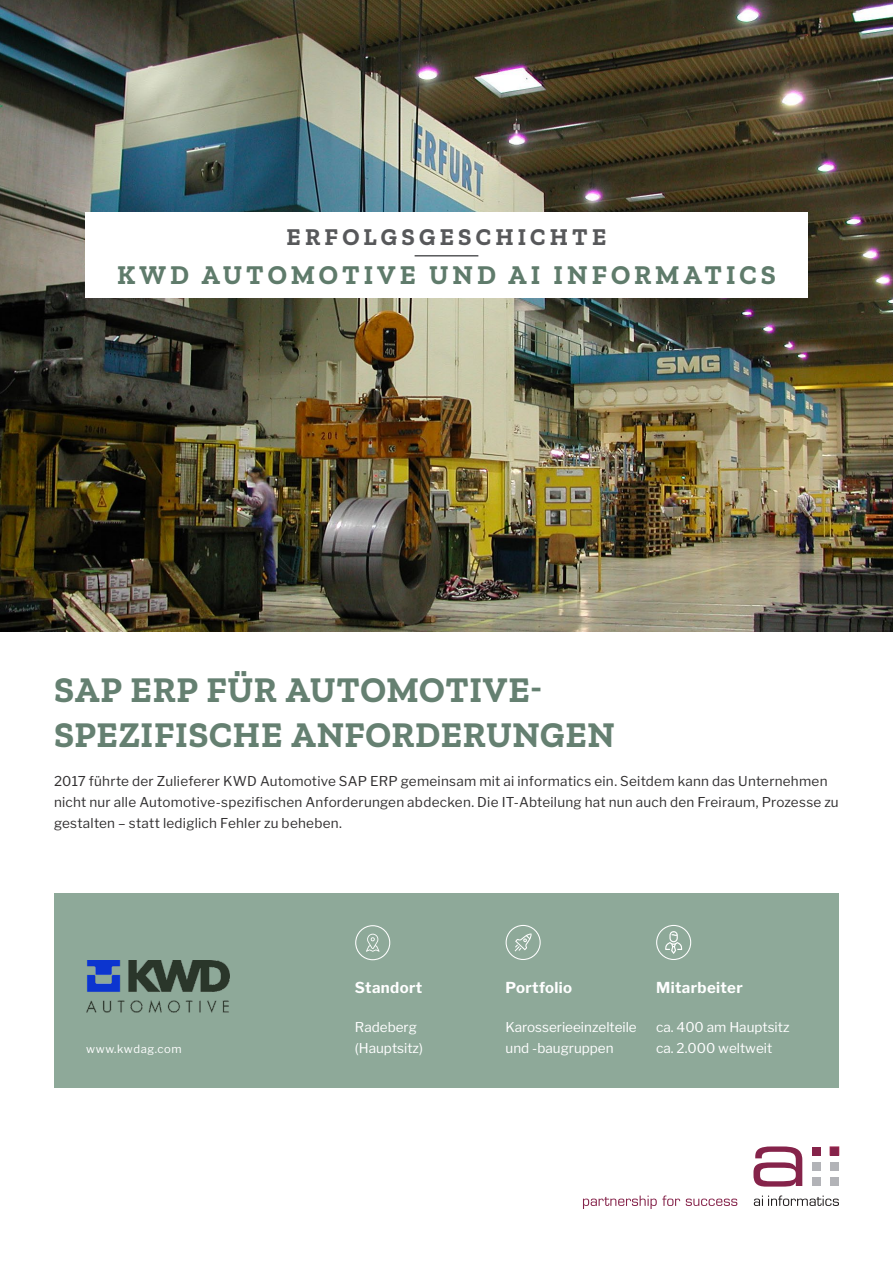
<style>
.page{position:relative;width:893px;height:1263px;background:#fff}
.page>*{position:absolute;margin:0;border:0;box-sizing:border-box;transform-origin:0 0}
.t1{font:700 36px/45px "Zilla Slab";letter-spacing:.02em;color:#658071}
.t2{font:700 27px "Zilla Slab";letter-spacing:.15em;color:#5f7b6b}
.t3{font:700 24px "Zilla Slab";letter-spacing:.175em;color:#57585a}
.t4{font:700 15px "Libre Franklin";letter-spacing:.025em;color:#fff}
.t5{font:13.5px/21px "Libre Franklin";letter-spacing:.015em;color:#312f30}
.t6{font:13.5px/21px "Libre Franklin";color:#fff}
.t7{font:11.25px "Libre Franklin";letter-spacing:.05em;color:#fff}
</style>
<div class="page">
<img style="left:0;top:0;width:893px;height:631px">
<div style="left:54px;top:893px;width:785px;height:194px;background:#8ea999"></div>
<svg style="left:366px;top:934px;width:14px;height:18px"></svg>
<div style="left:355px;top:925px;width:35px;height:35px;border:1px solid #fff;border-radius:50%"></div>
<img style="left:86px;top:960px;width:144px;height:52px">
<svg style="left:665px;top:931px;width:17px;height:23px"></svg>
<div style="left:656px;top:925px;width:35px;height:35px;border:1px solid #fff;border-radius:50%"></div>
<div style="left:506px;top:925px;width:35px;height:35px;border:1px solid #fff;border-radius:50%"></div>
<svg style="left:515px;top:933px;width:17px;height:18px"></svg>
<div style="left:812px;top:1177px;width:8px;height:9px;background:#b2b3b7"></div>
<div style="left:812px;top:1162px;width:8px;height:9px;background:#b2b3b7"></div>
<div style="left:830px;top:1177px;width:9px;height:9px;background:#b2b3b7"></div>
<div style="left:830px;top:1162px;width:9px;height:9px;background:#b2b3b7"></div>
<svg style="left:753px;top:1146px;width:49px;height:40px"></svg>
<div style="left:812px;top:1147px;width:8px;height:8px;background:#85234a"></div>
<div style="left:830px;top:1147px;width:9px;height:8px;background:#85234a"></div>
<div style="left:830px;top:1147px;width:9px;height:9px;border:1px solid #9c264d"></div>
<svg style="left:583px;top:1195px;width:97px;height:14px"></svg>
<svg style="left:686px;top:1198px;width:51px;height:8px"></svg>
<svg style="left:754px;top:1195px;width:85px;height:11px"></svg>
<div style="left:85px;top:213px;width:723px;height:85px;background:#fff"></div>
<hr style="left:415px;top:255px;width:63px;height:2px;background:#57585a">
<h3 class="t3" style="left:287px;top:223px;width:321px">ERFOLGSGESCHICHTE</h3>
<h2 class="t2" style="left:117px;top:260px;width:660px">KWD AUTOMOTIVE UND AI INFORMATICS</h2>
<h1 class="t1" style="left:54px;top:668px;width:562px">SAP ERP FÜR AUTOMOTIVE-<br>SPEZIFISCHE ANFORDERUNGEN</h1>
<p class="t5" style="left:54px;top:771px;width:786px">2017 führte der Zulieferer KWD Automotive SAP ERP gemeinsam mit ai informatics ein. Seitdem kann das Unternehmen nicht nur alle Automotive-spezifischen Anforderungen abdecken. Die IT-Abteilung hat nun auch den Freiraum, Prozesse zu gestalten – statt lediglich Fehler zu beheben.</p>
<p class="t7" style="left:86px;top:1042px;width:97px">www.kwdag.com</p>
<p class="t4" style="left:355px;top:978px;width:69px">Standort</p>
<p class="t6" style="left:355px;top:1016px;width:69px">Radeberg (Hauptsitz)</p>
<p class="t4" style="left:506px;top:978px;width:68px">Portfolio</p>
<p class="t6" style="left:506px;top:1016px;width:133px">Karosserieeinzelteile und -baugruppen</p>
<p class="t4" style="left:656px;top:978px;width:88px">Mitarbeiter</p>
<p class="t6" style="left:656px;top:1016px;width:135px">ca. 400 am Hauptsitz ca. 2.000 weltweit</p>
</div>
